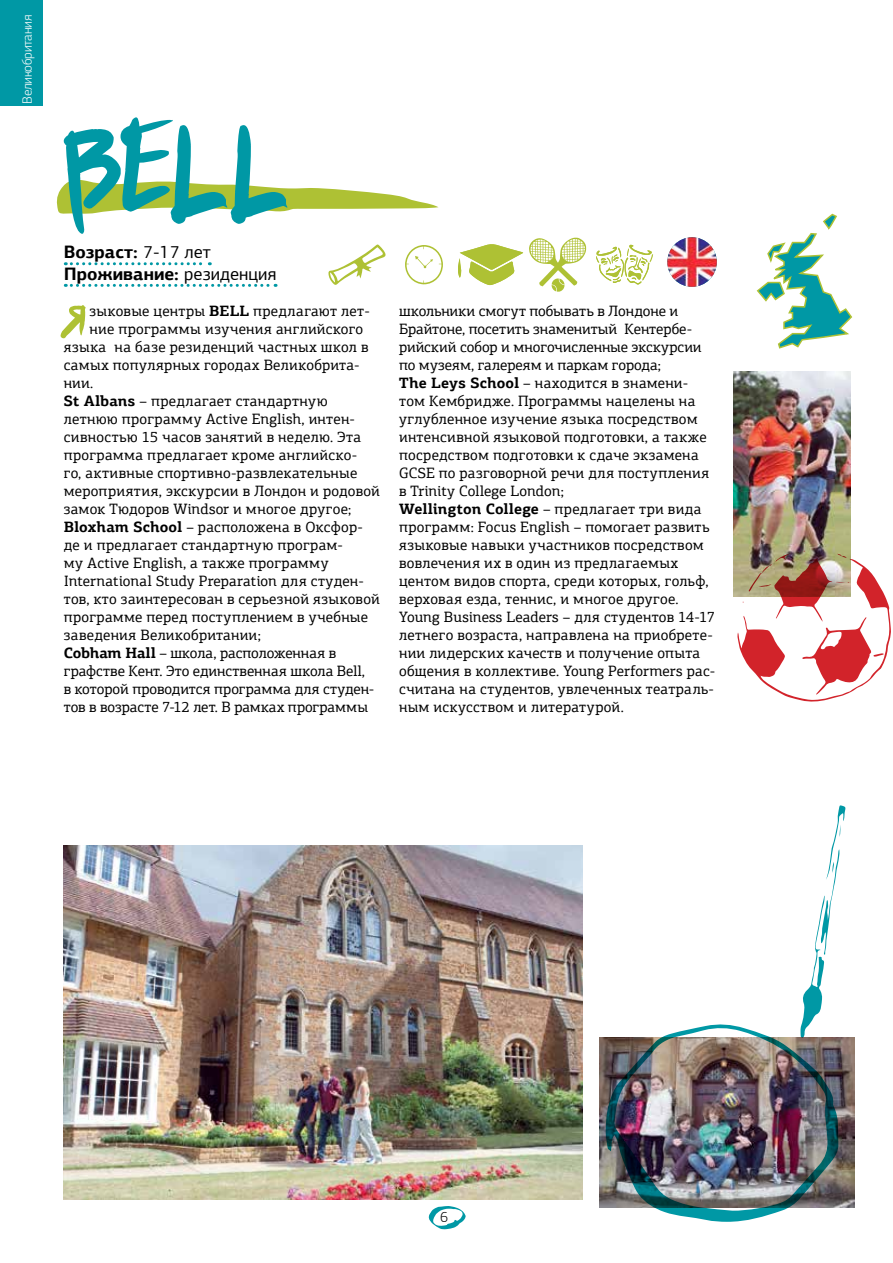
<style>
.page{position:relative;width:893px;height:1263px;background:#fff}
.page>*{position:absolute;margin:0;border:0;box-sizing:border-box;transform-origin:0 0}
.t1{font:108px "Punkboy";color:#0098a5}
.t2{font:700 18px/21.6px "PF Agora Sans Pro";color:#000}
.t3{font:15px/18px "PF Agora Slab Pro";letter-spacing:.015em;color:#000}
.t4{font:15px "PF Agora Slab Pro";letter-spacing:-.005em;color:#000}
.t5{font:300 15px "PF Agora Sans Pro";color:#000}
.t6{font:300 13.5px "PF Agora Sans Pro";letter-spacing:-.02em;color:#fff}
.s1{font-weight:400}
.s2{font-weight:700}
</style>
<div class="page">
<svg style="left:429px;top:1206px;width:37px;height:23px"></svg>
<svg style="left:56px;top:179px;width:382px;height:35px"></svg>
<svg style="left:65px;top:262px;width:145px;height:3px"></svg>
<svg style="left:65px;top:284px;width:211px;height:3px"></svg>
<img style="left:667px;top:237px;width:50px;height:50px;border-radius:25px">
<svg style="left:756px;top:213px;width:97px;height:136px"></svg>
<svg style="left:596px;top:245px;width:57px;height:40px"></svg>
<svg style="left:405px;top:245px;width:38px;height:39px"></svg>
<svg style="left:328px;top:244px;width:58px;height:41px"></svg>
<svg style="left:61px;top:305px;width:25px;height:33px"></svg>
<img style="left:64px;top:845px;width:519px;height:354px">
<img style="left:599px;top:1037px;width:255px;height:170px">
<img style="left:733px;top:371px;width:117px;height:226px">
<svg style="left:737px;top:548px;width:154px;height:154px"></svg>
<img style="left:606px;top:1024px;width:234px;height:198px">
<svg style="left:800px;top:805px;width:46px;height:233px"></svg>
<svg style="left:529px;top:238px;width:57px;height:54px"></svg>
<svg style="left:458px;top:244px;width:65px;height:41px"></svg>
<div style="left:0;top:0;width:42px;height:105px;background:#0098a5"></div>
<p class="t6" style="left:19px;top:104px;width:91px;rotate:-90deg">Великобритания</p>
<h1 class="t1" style="left:64px;top:114px;width:231px">BELL</h1>
<p class="t2" style="left:64px;top:241px;width:214px">Возраст: <span class="s1">7-17 лет<br></span>Проживание: <span class="s1">резиденция</span></p>
<p class="t3" style="left:90px;top:302px;width:282px">зыковые центры <span class="s2">BELL</span> предлагают лет-</p>
<p class="t3" style="left:90px;top:320px;width:275px">ние программы изучения английского</p>
<p class="t3" style="left:64px;top:338px;width:306px">языка на базе резиденций частных школ в</p>
<p class="t3" style="left:64px;top:356px;width:297px">самых популярных городах Великобрита-</p>
<p class="t3" style="left:64px;top:374px;width:31px">нии.</p>
<p class="t3" style="left:64px;top:392px;width:265px"><span class="s2">St Albans</span> – предлагает стандартную</p>
<p class="t3" style="left:64px;top:410px;width:293px">летнюю программу Active English, интен-</p>
<p class="t3" style="left:64px;top:428px;width:299px">сивностью 15 часов занятий в неделю. Эта</p>
<p class="t3" style="left:64px;top:446px;width:295px">программа предлагает кроме английско-</p>
<p class="t3" style="left:64px;top:464px;width:295px">го, активные спортивно-развлекательные</p>
<p class="t3" style="left:64px;top:482px;width:318px">мероприятия, экскурсии в Лондон и родовой</p>
<p class="t3" style="left:64px;top:500px;width:289px">замок Тюдоров Windsor и многое другое;</p>
<p class="t3" style="left:64px;top:518px;width:301px"><span class="s2">Bloxham School</span> – расположена в Оксфор-</p>
<p class="t3" style="left:64px;top:536px;width:281px">де и предлагает стандартную програм-</p>
<p class="t3" style="left:64px;top:554px;width:266px">му Active English, а также программу</p>
<p class="t3" style="left:64px;top:572px;width:302px">International Study Preparation для студен-</p>
<p class="t3" style="left:64px;top:590px;width:318px">тов, кто заинтересован в серьезной языковой</p>
<p class="t3" style="left:64px;top:608px;width:306px">программе перед поступлением в учебные</p>
<p class="t3" style="left:64px;top:626px;width:198px">заведения Великобритании;</p>
<p class="t4" style="left:64px;top:644px;width:274px"><span class="s2">Cobham Hall</span> – школа, расположенная в</p>
<p class="t3" style="left:64px;top:662px;width:303px">графстве Кент. Это единственная школа Bell,</p>
<p class="t3" style="left:64px;top:680px;width:312px">в которой проводится программа для студен-</p>
<p class="t3" style="left:64px;top:698px;width:306px">тов в возрасте 7-12 лет. В рамках программы</p>
<p class="t3" style="left:399px;top:302px;width:318px">школьники смогут побывать в Лондоне и Брайтоне, посетить знаменитый Кентербе&shy;рийский собор и многочисленные экскурсии по музеям, галереям и паркам города;<br><span class="s2">The Leys School</span> – находится в знамени&shy;том Кембридже. Программы нацелены на углубленное изучение языка посредством интенсивной языковой подготовки, а также посредством подготовки к сдаче экзамена GCSE по разговорной речи для поступления в Trinity College London;<br><span class="s2">Wellington College</span> – предлагает три вида программ: Focus English – помогает развить языковые навыки участников посредством вовлечения их в один из предлагаемых центом видов спорта, среди которых, гольф, верховая езда, теннис, и многое другое.<br>Young Business Leaders – для студентов 14-17 летнего возраста, направлена на приобрете&shy;нии лидерских качеств и получение опыта общения в коллективе. Young Performers рас&shy;считана на студентов, увлеченных театраль&shy;ным искусством и литературой.</p>
<p class="t5" style="left:440px;top:1208px;width:9px">6</p>
</div>
